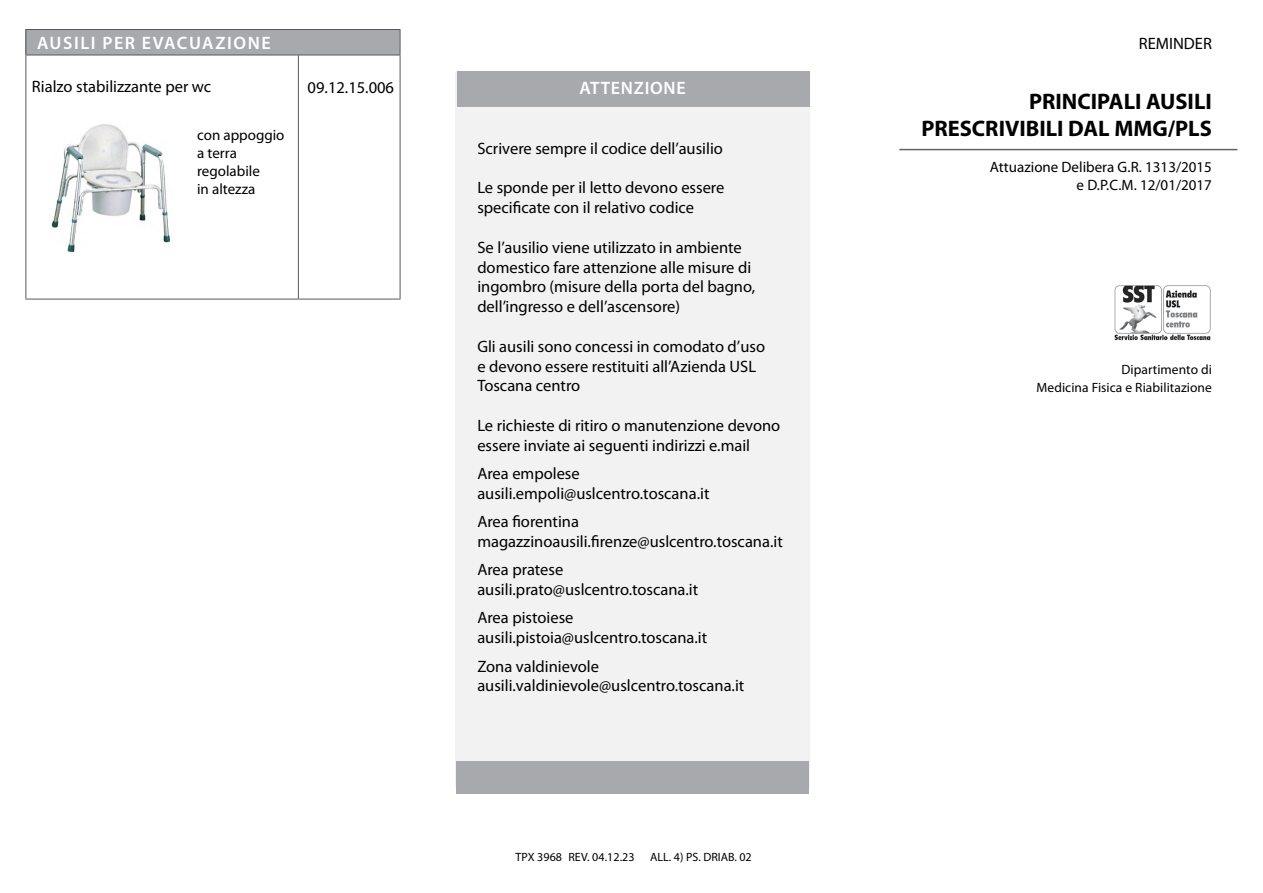
<style>
.page{position:relative;width:1263px;height:893px;background:#fff}
.page>*{position:absolute;margin:0;border:0;box-sizing:border-box;transform-origin:0 0}
.t1{font:700 22.5px/27px "Myriad Pro";color:#000;text-align:right}
.t2{font:600 18px "Myriad Pro";letter-spacing:.08em;color:#fff}
.t3{font:600 18px "Myriad Pro";letter-spacing:.04em;color:#fff}
.t4{font:16.5px/19.8px "Myriad Pro";color:#000}
.t5{font:15px/18px "Myriad Pro";color:#000;text-align:right}
.t6{font:13.5px/18px "Myriad Pro";letter-spacing:.005em;color:#000;text-align:right}
.t7{font:12px "Myriad Pro";letter-spacing:.005em;color:#000}
</style>
<div class="page">
<img style="left:1114px;top:285px;width:97px;height:56px">
<hr style="left:899px;top:149px;width:338px;height:1px;background:#636466">
<div style="left:455px;top:71px;width:355px;height:716px;background:#f2f2f3"></div>
<div style="left:456px;top:761px;width:353px;height:32px;background:#a7a9ac"></div>
<div style="left:457px;top:71px;width:353px;height:35px;background:#a7a9ac"></div>
<div style="left:26px;top:30px;width:374px;height:25px;background:#a7a9ac"></div>
<hr style="left:26px;top:29px;width:272px;height:1px;background:#58595b">
<svg style="left:26px;top:30px;width:1px;height:25px"></svg>
<hr style="left:298px;top:29px;width:102px;height:1px;background:#58595b">
<svg style="left:400px;top:30px;width:1px;height:25px"></svg>
<hr style="left:26px;top:55px;width:272px;height:1px;background:#58595b">
<hr style="left:26px;top:55px;width:1px;height:244px;background:#58595b">
<hr style="left:298px;top:55px;width:102px;height:1px;background:#58595b">
<hr style="left:298px;top:55px;width:1px;height:244px;background:#58595b">
<hr style="left:400px;top:55px;width:1px;height:244px;background:#58595b">
<hr style="left:26px;top:299px;width:272px;height:1px;background:#58595b">
<hr style="left:298px;top:299px;width:102px;height:1px;background:#58595b">
<img style="left:49px;top:124px;width:122px;height:129px">
<p class="t2" style="left:37px;top:32px;width:235px">AUSILI PER EVACUAZIONE</p>
<p class="t4" style="left:32px;top:76px;width:181px">Rialzo stabilizzante per wc</p>
<p class="t4" style="left:308px;top:77px;width:88px">09.12.15.006</p>
<p class="t5" style="left:197px;top:126px;width:89px;text-align:left">con appoggio a terra regolabile<br>in altezza</p>
<p class="t3" style="left:579px;top:77px;width:108px">ATTENZIONE</p>
<p class="t4" style="left:477px;top:138px;width:247px">Scrivere sempre il codice dell’ausilio</p>
<p class="t4" style="left:477px;top:178px;width:249px">Le sponde per il letto devono essere specificate con il relativo codice</p>
<p class="t4" style="left:477px;top:237px;width:279px">Se l’ausilio viene utilizzato in ambiente domestico fare attenzione alle misure di ingombro (misure della porta del bagno, dell’ingresso e dell’ascensore)</p>
<p class="t4" style="left:477px;top:336px;width:289px">Gli ausili sono concessi in comodato d’uso e devono essere restituiti all’Azienda USL<br>Toscana centro</p>
<p class="t4" style="left:477px;top:415px;width:304px">Le richieste di ritiro o manutenzione devono essere inviate ai seguenti indirizzi e.mail</p>
<p class="t4" style="left:477px;top:463px;width:234px">Area empolese ausili.empoli@uslcentro.toscana.it</p>
<p class="t4" style="left:477px;top:512px;width:307px">Area fiorentina magazzinoausili.firenze@uslcentro.toscana.it</p>
<p class="t4" style="left:477px;top:560px;width:222px">Area pratese ausili.prato@uslcentro.toscana.it</p>
<p class="t4" style="left:477px;top:608px;width:231px">Area pistoiese ausili.pistoia@uslcentro.toscana.it</p>
<p class="t4" style="left:477px;top:656px;width:269px">Zona valdinievole ausili.valdinievole@uslcentro.toscana.it</p>
<p class="t7" style="left:515px;top:849px;width:121px">TPX 3968 REV. 04.12.23</p>
<p class="t7" style="left:650px;top:849px;width:103px">ALL. 4) PS. DRIAB. 02</p>
<p class="t4" style="left:1139px;top:33px;width:75px">REMINDER</p>
<h1 class="t1" style="left:921px;top:88px;width:292px">PRINCIPALI AUSILI<br>PRESCRIVIBILI DAL MMG/PLS</h1>
<p class="t5" style="left:990px;top:158px;width:224px">Attuazione Delibera G.R. 1313/2015 e D.P.C.M. 12/01/2017</p>
<p class="t6" style="left:1036px;top:360px;width:177px">Dipartimento di<br>Medicina Fisica e Riabilitazione</p>
</div>
